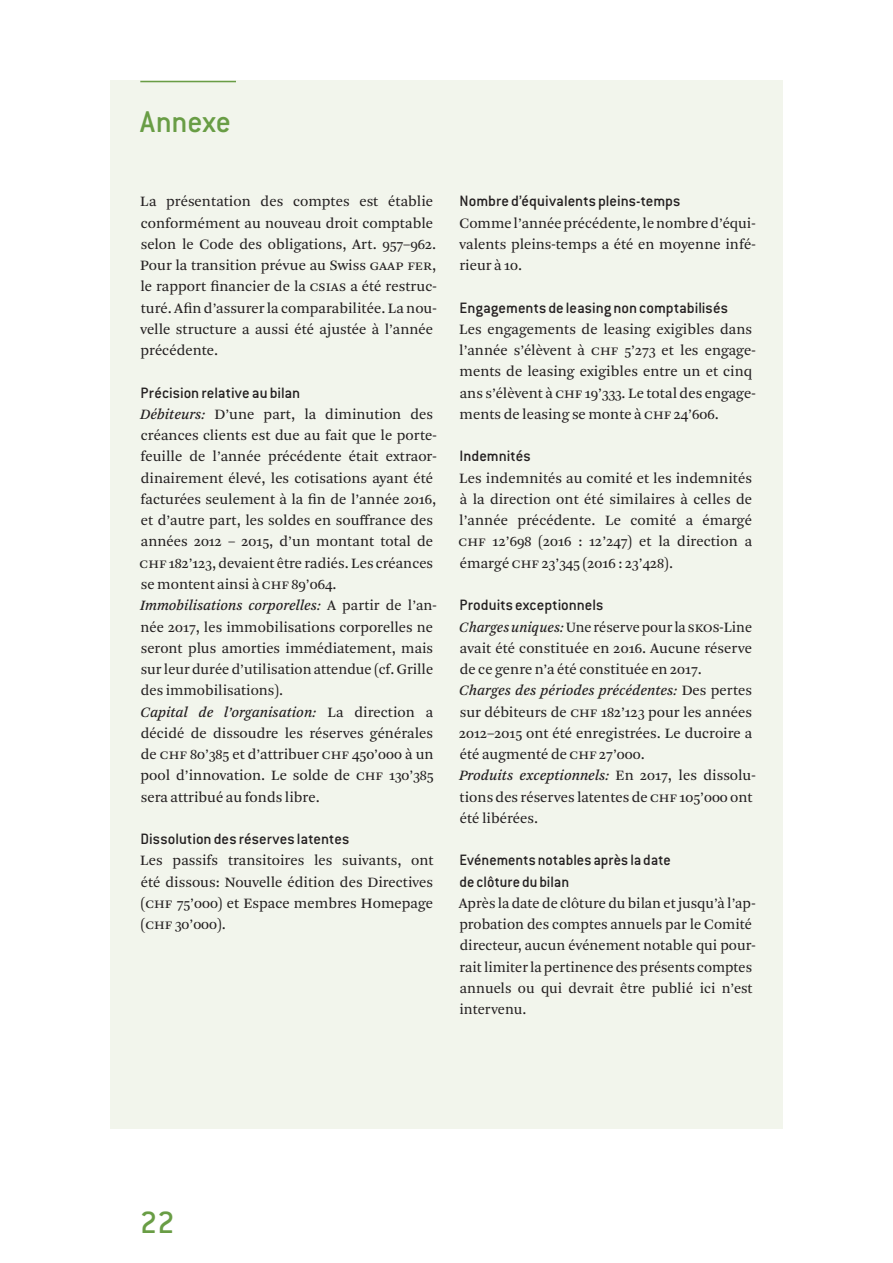
<style>
.page{position:relative;width:893px;height:1263px;background:#fff}
.page>*{position:absolute;margin:0;border:0;box-sizing:border-box;transform-origin:0 0}
.t1{font:500 33.75px "Conduit ITC";color:#699d45}
.t2{font:500 33px "Conduit ITC";letter-spacing:-.005em;color:#699d45}
.t3{font:500 16.5px/21.3px "Conduit ITC";color:#231f20}
.t4{font:15px/21.3px "Arnhem Pro Blond";color:#231f20;text-align:justify}
.t5{font:italic 15px "Arnhem Pro";color:#231f20}
.s1{font-family:"Arnhem Pro";font-style:italic}
.s2{font-family:"Arnhem Pro Blond";font-style:normal}
</style>
<div class="page">
<div style="left:111px;top:81px;width:672px;height:1048px;background:#f2f5ec"></div>
<hr style="left:140px;top:81px;width:96px;height:1px;background:#699d45">
<h2 class="t2" style="left:140px;top:103px;width:92px">Annexe</h2>
<p class="t4" style="left:140px;top:191px;width:298px;text-align:left">La présentation des comptes est établie conformément au nouveau droit comptable selon le Code des obligations, Art. 957–962.<br>Pour la transition prévue au Swiss GAAP FER, le rapport financier de la CSIAS a été restruc&shy;turé. Afin d’assurer la comparabilitée. La nou&shy;velle structure a aussi été ajustée à l’année précédente.</p>
<p class="t3" style="left:141px;top:382px;width:161px">Précision relative au bilan</p>
<p class="t4" style="left:140px;top:404px;width:299px;text-align:left"><span class="s1">Débiteurs:</span> D’une part, la diminution des créances clients est due au fait que le porte&shy;feuille de l’année précédente était extraor&shy;dinairement élevé, les cotisations ayant été facturées seulement à la fin de l’année 2016, et d’autre part, les soldes en souffrance des années 2012 – 2015, d’un montant total de CHF 182’123, devaient être radiés. Les créances se montent ainsi à CHF 89’064.</p>
<p class="t5" style="left:140px;top:596px;width:298px">Immobilisations corporelles: <span class="s2">A partir de l’an-</span></p>
<p class="t4" style="left:141px;top:616px;width:294px">née 2017, les immobilisations corporelles ne seront plus amorties immédiatement, mais sur leur durée d’utilisation attendue (cf. Grille des immobilisations).</p>
<p class="t5" style="left:140px;top:702px;width:295px">Capital de l’organisation: <span class="s2">La direction a</span></p>
<p class="t4" style="left:140px;top:722px;width:295px">décidé de dissoudre les réserves générales de CHF 80’385 et d’attribuer CHF 450’000 à un pool d’innovation. Le solde de CHF 130’385 sera attribué au fonds libre.</p>
<p class="t3" style="left:141px;top:828px;width:210px">Dissolution des réserves latentes</p>
<p class="t4" style="left:140px;top:850px;width:295px">Les passifs transitoires les suivants, ont été dissous: Nouvelle édition des Directives (CHF 75’000) et Espace membres Homepage (CHF 30’000).</p>
<p class="t3" style="left:460px;top:190px;width:222px">Nombre d’équivalents pleins-temps</p>
<p class="t4" style="left:459px;top:212px;width:298px">Comme l’année précédente, le nombre d’équi&shy;valents pleins-temps a été en moyenne infé&shy;rieur à 10.</p>
<p class="t3" style="left:460px;top:297px;width:270px">Engagements de leasing non comptabilisés</p>
<p class="t4" style="left:459px;top:319px;width:298px;text-align:left">Les engagements de leasing exigibles dans l’année s’élèvent à CHF 5’273 et les engage&shy;ments de leasing exigibles entre un et cinq ans s’élèvent à CHF 19’333. Le total des engage&shy;ments de leasing se monte à CHF 24’606.</p>
<p class="t3" style="left:460px;top:445px;width:73px">Indemnités</p>
<p class="t4" style="left:458px;top:467px;width:295px">Les indemnités au comité et les indemnités à la direction ont été similaires à celles de l’année précédente. Le comité a émargé CHF 12’698 (2016 : 12’247) et la direction a émargé CHF 23’345 (2016 : 23’428).</p>
<p class="t3" style="left:460px;top:594px;width:145px">Produits exceptionnels</p>
<p class="t4" style="left:459px;top:616px;width:294px"><span class="s1">Charges uniques:</span> Une réserve pour la SKOS-Line avait été constituée en 2016. Aucune réserve de ce genre n’a été constituée en 2017.</p>
<p class="t5" style="left:459px;top:681px;width:294px">Charges des périodes précédentes: <span class="s2">Des pertes</span></p>
<p class="t4" style="left:459px;top:701px;width:295px">sur débiteurs de CHF 182’123 pour les années 2012–2015 ont été enregistrées. Le ducroire a été augmenté de CHF 27’000.</p>
<p class="t5" style="left:459px;top:766px;width:298px">Produits exceptionnels: <span class="s2">En 2017, les dissolu-</span></p>
<p class="t4" style="left:460px;top:786px;width:294px">tions des réserves latentes de CHF 105’000 ont été libérées.</p>
<p class="t3" style="left:460px;top:849px;width:213px">Evénements notables après la date de clôture du bilan</p>
<p class="t4" style="left:459px;top:893px;width:298px;text-align:left">Après la date de clôture du bilan et jusqu’à l’ap&shy;probation des comptes annuels par le Comité directeur, aucun événement notable qui pour&shy;rait limiter la pertinence des présents comptes annuels ou qui devrait être publié ici n’est intervenu.</p>
<h1 class="t1" style="left:140px;top:1204px;width:36px">22</h1>
</div>
